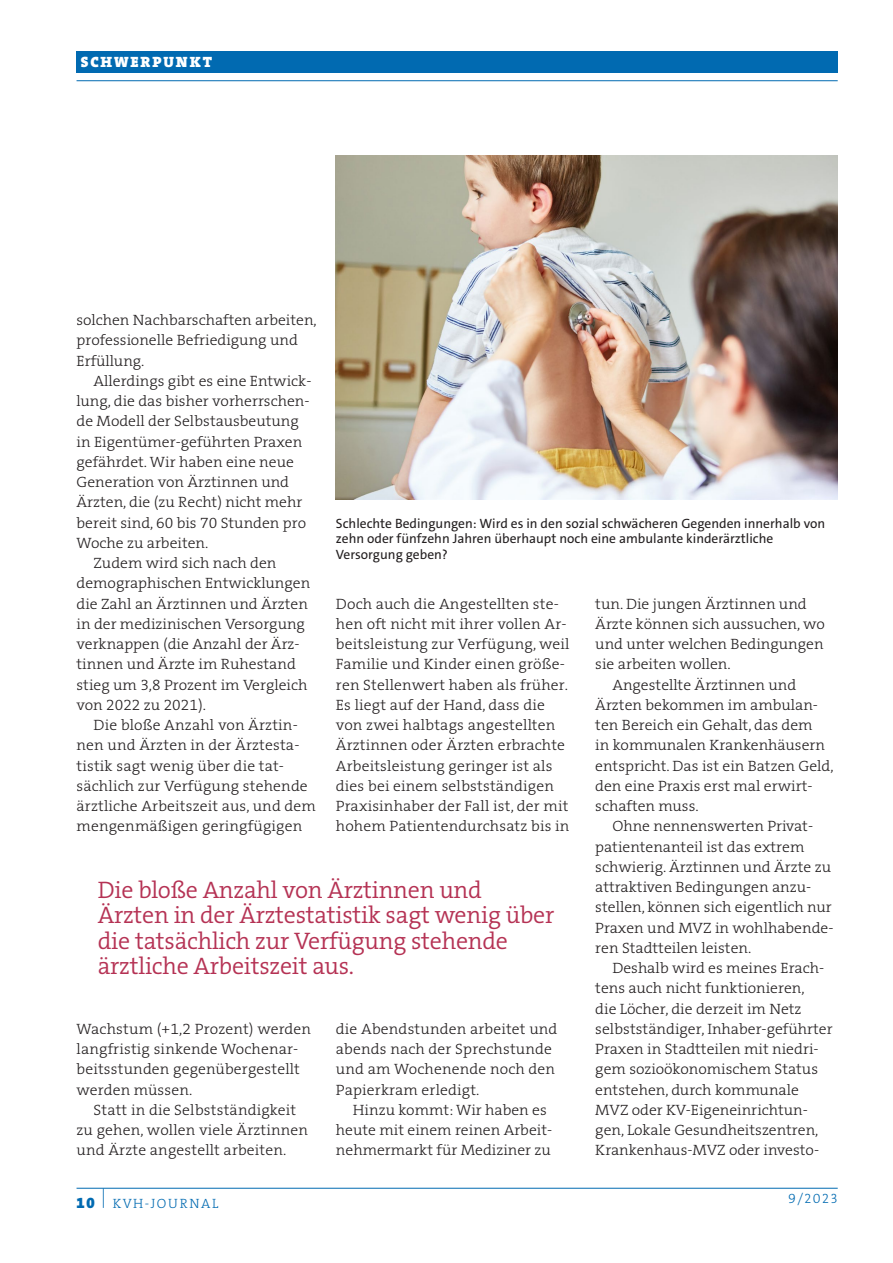
<style>
.page{position:relative;width:893px;height:1263px;background:#fff}
.page>*{position:absolute;margin:0;border:0;box-sizing:border-box;transform-origin:0 0}
.t1{font:24px/25.5px "The Serif HP4 Se Lig";letter-spacing:-.01em;color:#b53254}
.t2{font:15px/20.2px "The Serif HP3 Lig";color:#231f20;scale:1.04 1}
.t3{font:15px "The Serif HP9 Blk";letter-spacing:.125em;color:#fff}
.t4{font:13.5px/15.8px "The Sans C4 s";color:#231f20}
.t5{font:13.5px "The Serif HP3 Lig";letter-spacing:.125em;color:#016ab1}
.s1{font-family:"The Serif HP9 Blk";font-size:15px}
</style>
<div class="page">
<hr style="left:77px;top:1188px;width:761px;height:1px;background:#016ab1">
<hr style="left:77px;top:80px;width:761px;height:1px;background:#016ab1">
<div style="left:77px;top:51px;width:761px;height:21px;background:#016ab1"></div>
<img style="left:336px;top:155px;width:502px;height:345px">
<p class="t3" style="left:81px;top:52px;width:133px">SCHWERPUNKT</p>
<p class="t3" style="left:81px;top:52px;width:68px">RUBRIK</p>
<p class="t2" style="left:77px;top:310px;width:233px">solchen Nachbarschaften arbeiten, professionelle Befriedigung und<br>Erfüllung.</p>
<p class="t2" style="left:94px;top:371px;width:211px">Allerdings gibt es eine Entwick-</p>
<p class="t2" style="left:77px;top:391px;width:226px">lung, die das bisher vorherrschen-</p>
<p class="t2" style="left:77px;top:411px;width:215px">de Modell der Selbstausbeutung</p>
<p class="t2" style="left:77px;top:431px;width:219px">in Eigentümer-geführten Praxen</p>
<p class="t2" style="left:77px;top:452px;width:211px">gefährdet. Wir haben eine neue</p>
<p class="t2" style="left:77px;top:472px;width:206px">Generation von Ärztinnen und</p>
<p class="t2" style="left:77px;top:492px;width:219px">Ärzten, die (zu Recht) nicht mehr</p>
<p class="t2" style="left:77px;top:512px;width:222px">bereit sind, 60 bis 70 Stunden pro</p>
<p class="t2" style="left:77px;top:533px;width:128px">Woche zu arbeiten.</p>
<p class="t2" style="left:94px;top:553px;width:177px">Zudem wird sich nach den</p>
<p class="t2" style="left:77px;top:573px;width:226px">demographischen Entwicklungen</p>
<p class="t2" style="left:77px;top:593px;width:224px">die Zahl an Ärztinnen und Ärzten</p>
<p class="t2" style="left:77px;top:614px;width:221px">in der medizinischen Versorgung</p>
<p class="t2" style="left:77px;top:634px;width:216px">verknappen (die Anzahl der Ärz-</p>
<p class="t2" style="left:77px;top:654px;width:212px">tinnen und Ärzte im Ruhestand</p>
<p class="t2" style="left:77px;top:674px;width:224px">stieg um 3,8 Prozent im Vergleich</p>
<p class="t2" style="left:77px;top:695px;width:126px">von 2022 zu 2021).</p>
<p class="t2" style="left:94px;top:715px;width:198px">Die bloße Anzahl von Ärztin-</p>
<p class="t2" style="left:77px;top:735px;width:216px">nen und Ärzten in der Ärztesta-</p>
<p class="t2" style="left:77px;top:755px;width:201px">tistik sagt wenig über die tat-</p>
<p class="t2" style="left:77px;top:776px;width:224px">sächlich zur Verfügung stehende</p>
<p class="t2" style="left:77px;top:796px;width:232px">ärztliche Arbeitszeit aus, und dem</p>
<p class="t2" style="left:77px;top:816px;width:219px">mengenmäßigen geringfügigen</p>
<p class="t4" style="left:336px;top:515px;width:491px">Schlechte Bedingungen: Wird es in den sozial schwächeren Gegenden innerhalb von zehn oder fünfzehn Jahren überhaupt noch eine ambulante kinderärztliche<br>Versorgung geben?</p>
<p class="t2" style="left:595px;top:593px;width:205px">tun. Die jungen Ärztinnen und</p>
<p class="t2" style="left:595px;top:614px;width:222px">Ärzte können sich aussuchen, wo</p>
<p class="t2" style="left:595px;top:634px;width:221px">und unter welchen Bedingungen</p>
<p class="t2" style="left:595px;top:654px;width:132px">sie arbeiten wollen.</p>
<p class="t2" style="left:612px;top:674px;width:178px">Angestellte Ärztinnen und</p>
<p class="t2" style="left:595px;top:695px;width:216px">Ärzten bekommen im ambulan-</p>
<p class="t2" style="left:595px;top:715px;width:210px">ten Bereich ein Gehalt, das dem</p>
<p class="t2" style="left:595px;top:735px;width:222px">in kommunalen Krankenhäusern</p>
<p class="t2" style="left:595px;top:755px;width:231px">entspricht. Das ist ein Batzen Geld,</p>
<p class="t2" style="left:595px;top:776px;width:210px">den eine Praxis erst mal erwirt-</p>
<p class="t2" style="left:595px;top:796px;width:101px">schaften muss.</p>
<p class="t2" style="left:612px;top:816px;width:195px">Ohne nennenswerten Privat-</p>
<p class="t2" style="left:595px;top:836px;width:203px">patientenanteil ist das extrem</p>
<p class="t2" style="left:595px;top:857px;width:228px">schwierig. Ärztinnen und Ärzte zu</p>
<p class="t2" style="left:595px;top:877px;width:209px">attraktiven Bedingungen anzu-</p>
<p class="t2" style="left:595px;top:897px;width:229px">stellen, können sich eigentlich nur</p>
<p class="t2" style="left:595px;top:917px;width:230px">Praxen und MVZ in wohlhabende-</p>
<p class="t2" style="left:595px;top:938px;width:151px">ren Stadtteilen leisten.</p>
<p class="t2" style="left:612px;top:958px;width:205px">Deshalb wird es meines Erach-</p>
<p class="t2" style="left:595px;top:978px;width:203px">tens auch nicht funktionieren,</p>
<p class="t2" style="left:595px;top:998px;width:200px">die Löcher, die derzeit im Netz</p>
<p class="t2" style="left:595px;top:1019px;width:230px">selbstständiger, Inhaber-geführter</p>
<p class="t2" style="left:595px;top:1039px;width:216px">Praxen in Stadtteilen mit niedri-</p>
<p class="t2" style="left:595px;top:1059px;width:216px">gem sozioökonomischem Status</p>
<p class="t2" style="left:595px;top:1079px;width:197px">entstehen, durch kommunale</p>
<p class="t2" style="left:595px;top:1100px;width:206px">MVZ oder KV-Eigeneinrichtun-</p>
<p class="t2" style="left:595px;top:1120px;width:216px">gen, Lokale Gesundheitszentren,</p>
<p class="t2" style="left:595px;top:1140px;width:217px">Krankenhaus-MVZ oder investo-</p>
<p class="t2" style="left:336px;top:593px;width:226px">Doch auch die Angestellten ste&shy;hen oft nicht mit ihrer vollen Ar&shy;beitsleistung zur Verfügung, weil<br>Familie und Kinder einen größe&shy;ren Stellenwert haben als früher.<br>Es liegt auf der Hand, dass die von zwei halbtags angestellten<br>Ärztinnen oder Ärzten erbrachte<br>Arbeitsleistung geringer ist als dies bei einem selbstständigen<br>Praxisinhaber der Fall ist, der mit hohem Patientendurchsatz bis in</p>
<h1 class="t1" style="left:98px;top:877px;width:458px">Die bloße Anzahl von Ärztinnen und Ärzten in der Ärztestatistik sagt wenig über die tatsächlich zur Verfügung stehende ärztliche Arbeitszeit aus.</h1>
<p class="t2" style="left:77px;top:1019px;width:227px">Wachstum (+1,2 Prozent) werden langfristig sinkende Wochenar&shy;beitsstunden gegenübergestellt werden müssen.</p>
<p class="t2" style="left:77px;top:1100px;width:224px;text-indent:17px">Statt in die Selbstständigkeit zu gehen, wollen viele Ärztinnen und Ärzte angestellt arbeiten.</p>
<p class="t2" style="left:336px;top:1019px;width:215px">die Abendstunden arbeitet und abends nach der Sprechstunde und am Wochenende noch den<br>Papierkram erledigt.</p>
<p class="t2" style="left:336px;top:1100px;width:209px;text-indent:17px">Hinzu kommt: Wir haben es heute mit einem reinen Arbeit&shy;nehmermarkt für Mediziner zu</p>
<p class="t5" style="left:77px;top:1194px;width:143px"><span class="s1">10</span> <sup>|</sup> KVH-JOURNAL</p>
<p class="t5" style="left:788px;top:1190px;width:51px">9/2023</p>
</div>
